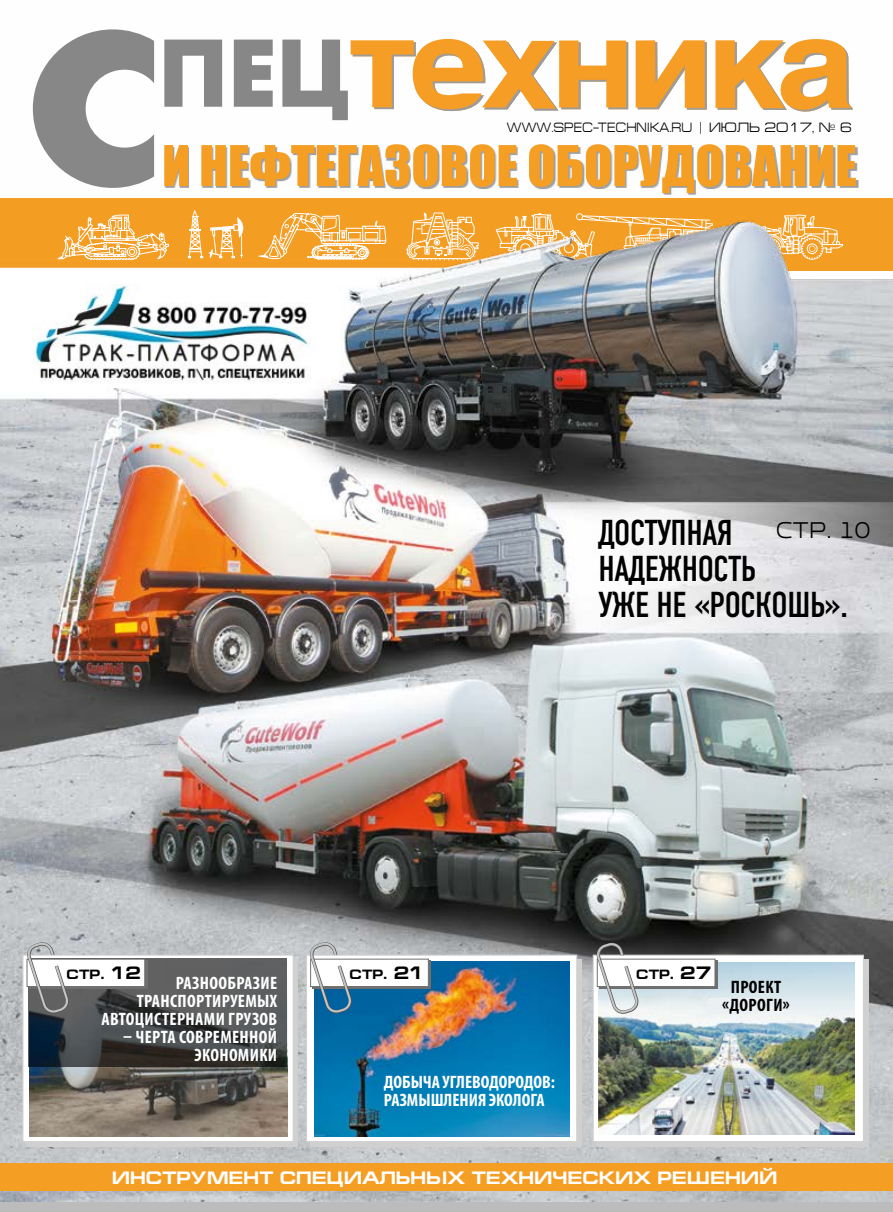
<style>
.page{position:relative;width:893px;height:1212px;background:#fff}
.page>*{position:absolute;margin:0;border:0;box-sizing:border-box;transform-origin:0 0}
.t1{font:51.75px "Impact";color:#f59e24}
.t2{font:36px/36px "DIN Condensed";letter-spacing:-.01em;color:#000}
.t3{font:22.2px "Esqadero FFCY4 F";color:#000}
.t4{font:700 condensed 18px/18px "Myriad Pro";letter-spacing:.02em;color:#fff;text-align:right}
.t5{font:700 18px "Europe Ext";color:#fff}
.t6{font:700 condensed 18px/18px "Myriad Pro";color:#fff}
.t7{font:700 condensed 18px/18px "Myriad Pro";letter-spacing:.02em;color:#000;text-align:center}
.t8{font:13.5px "Europe Ext";color:#000;scale:.86 1}
.t9{font:700 13.5px "Europe Ext";color:#000}
.s1{font-size:18px}
</style>
<div class="page">
<div style="left:0;top:1026px;width:893px;height:186px;background:#bcbcbc"></div>
<img style="left:0;top:38px;width:893px;height:1163px">
<div style="left:26px;top:958px;width:272px;height:188px;background:#d0d0d0"></div>
<svg style="left:23px;top:955px;width:271px;height:187px;fill:#fff"></svg>
<div style="left:310px;top:958px;width:272px;height:188px;background:#d0d0d0"></div>
<div style="left:306px;top:955px;width:271px;height:187px;background:#fff;border:1px solid #d0d0d0"></div>
<div style="left:597px;top:958px;width:271px;height:188px;background:#d0d0d0"></div>
<div style="left:593px;top:955px;width:271px;height:187px;background:#fff;border:1px solid #d0d0d0"></div>
<svg style="left:33px;top:29px;width:121px;height:159px"></svg>
<img style="left:315px;top:961px;width:255px;height:175px">
<svg style="left:164px;top:40px;width:58px;height:67px"></svg>
<svg style="left:234px;top:40px;width:39px;height:67px"></svg>
<div style="left:0;top:1163px;width:893px;height:27px;background:#f59e24"></div>
<div style="left:312px;top:961px;width:119px;height:28px;background:#706f6f"></div>
<div style="left:310px;top:959px;width:119px;height:28px;background:#fff;border:1px solid #706f6f"></div>
<img style="left:29px;top:1067px;width:258px;height:69px">
<svg style="left:309px;top:942px;width:43px;height:72px"></svg>
<svg style="left:29px;top:959px;width:258px;height:108px;background:#46494a"></svg>
<div style="left:29px;top:961px;width:118px;height:28px;background:#706f6f"></div>
<div style="left:27px;top:959px;width:118px;height:28px;background:#fff;border:1px solid #706f6f"></div>
<svg style="left:26px;top:942px;width:43px;height:72px"></svg>
<img style="left:598px;top:962px;width:257px;height:172px">
<div style="left:599px;top:961px;width:119px;height:28px;background:#706f6f"></div>
<div style="left:597px;top:959px;width:118px;height:28px;background:#fff;border:1px solid #706f6f"></div>
<svg style="left:595px;top:942px;width:44px;height:72px"></svg>
<div style="left:165px;top:146px;width:694px;height:48px;background:#706f6f;opacity:.67"></div>
<svg style="left:282px;top:39px;width:571px;height:81px"></svg>
<img style="left:31px;top:284px;width:285px;height:103px">
<div style="left:708px;top:998px;width:50px;height:16px;background:#ebf0f3"></div>
<p class="t8" style="left:507px;top:120px;width:402px">WWW.SPEC–TECHNIKA.RU | ИЮЛЬ 2017, № 6</p>
<h1 class="t1" style="left:162px;top:126px;width:696px">И НЕФТЕГАЗОВОЕ ОБОРУДОВАНИЕ</h1>
<h2 class="t2" style="left:598px;top:515px;width:252px">ДОСТУПНАЯ<br>НАДЕЖНОСТЬ<br>УЖЕ НЕ «РОСКОШЬ».</h2>
<p class="t3" style="left:776px;top:517px;width:96px">СТР. 10</p>
<p class="t9" style="left:67px;top:967px;width:76px">СТР. <span class="s1">12</span></p>
<p class="t9" style="left:349px;top:967px;width:77px">СТР. <span class="s1">21</span></p>
<p class="t4" style="left:101px;top:974px;width:177px">РАЗНООБРАЗИЕ<br>ТРАНСПОРТИРУЕМЫХ<br>АВТОЦИСТЕРНАМИ ГРУЗОВ</p>
<p class="t4" style="left:123px;top:1028px;width:155px">– ЧЕРТА СОВРЕМЕННОЙ<br>ЭКОНОМИКИ</p>
<p class="t6" style="left:384px;top:1073px;width:172px">ДОБЫЧА УГЛЕВОДОРОДОВ:<br>РАЗМЫШЛЕНИЯ ЭКОЛОГА</p>
<p class="t9" style="left:636px;top:967px;width:77px">СТР. <span class="s1">27</span></p>
<p class="t7" style="left:722px;top:977px;width:69px">ПРОЕКТ «ДОРОГИ»</p>
<p class="t5" style="left:112px;top:1168px;width:667px">ИНСТРУМЕНТ СПЕЦИАЛЬНЫХ ТЕХНИЧЕСКИХ РЕШЕНИЙ</p>
</div>
